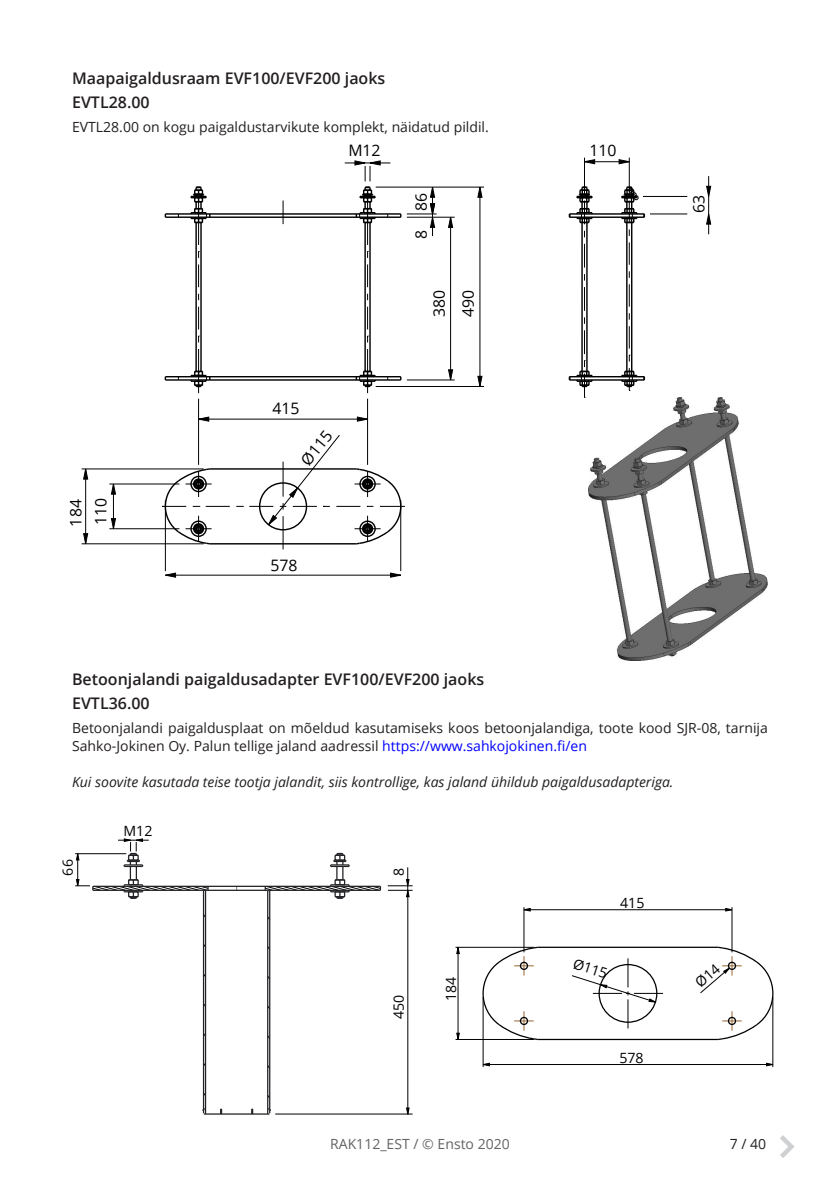
<style>
.page{position:relative;width:840px;height:1191px;background:#fff}
.page>*{position:absolute;margin:0;border:0;box-sizing:border-box;transform-origin:0 0}
.Heading_3_figures{font:600 16px "Open Sans";color:#231f20}
.t1{font:15.8px/25px "Open Sans";color:#000}
.t2{font:14.2px "Open Sans";color:#000}
.Body_text{font:14px/18px "Open Sans";color:#231f20}
.Body_text-2{font:italic 14px "Open Sans";color:#231f20}
.t3{font:14px "Open Sans";color:#636366}
.s1{color:#00f}
</style>
<div class="page">
<svg style="left:780px;top:1135px;width:14px;height:23px"></svg>
<img style="left:588px;top:398px;width:179px;height:262px">
<svg style="left:199px;top:416px;width:10px;height:6px"></svg>
<svg style="left:356px;top:416px;width:11px;height:6px"></svg>
<svg style="left:111px;top:484px;width:5px;height:11px"></svg>
<svg style="left:111px;top:518px;width:5px;height:10px"></svg>
<svg style="left:83px;top:469px;width:5px;height:10px"></svg>
<svg style="left:83px;top:533px;width:5px;height:10px"></svg>
<svg style="left:165px;top:572px;width:11px;height:6px"></svg>
<svg style="left:390px;top:572px;width:11px;height:6px"></svg>
<svg style="left:448px;top:218px;width:5px;height:10px"></svg>
<svg style="left:448px;top:369px;width:5px;height:10px"></svg>
<svg style="left:429px;top:186px;width:6px;height:42px"></svg>
<svg style="left:477px;top:186px;width:5px;height:12px"></svg>
<svg style="left:477px;top:376px;width:5px;height:10px"></svg>
<svg style="left:618px;top:159px;width:10px;height:5px"></svg>
<svg style="left:585px;top:159px;width:10px;height:5px"></svg>
<svg style="left:706px;top:213px;width:5px;height:12px"></svg>
<svg style="left:706px;top:186px;width:5px;height:11px"></svg>
<hr style="left:210px;top:543px;width:146px;height:1px;background:#000">
<hr style="left:282px;top:516px;width:1px;height:33px;background:#000">
<hr style="left:210px;top:468px;width:146px;height:1px;background:#000">
<hr style="left:165px;top:379px;width:235px;height:2px;background:#000">
<hr style="left:195px;top:222px;width:2px;height:149px;background:#000">
<svg style="left:198px;top:264px;width:1px;height:23px"></svg>
<svg style="left:198px;top:307px;width:1px;height:22px"></svg>
<hr style="left:200px;top:222px;width:2px;height:149px;background:#000">
<hr style="left:165px;top:376px;width:235px;height:1px;background:#000">
<svg style="left:282px;top:200px;width:1px;height:24px"></svg>
<hr style="left:165px;top:216px;width:235px;height:2px;background:#000">
<hr style="left:165px;top:213px;width:235px;height:2px;background:#000">
<hr style="left:364px;top:222px;width:1px;height:149px;background:#000">
<svg style="left:367px;top:264px;width:1px;height:23px"></svg>
<svg style="left:367px;top:307px;width:1px;height:22px"></svg>
<hr style="left:369px;top:222px;width:1px;height:149px;background:#000">
<hr style="left:569px;top:379px;width:75px;height:2px;background:#000">
<hr style="left:569px;top:376px;width:75px;height:1px;background:#000">
<hr style="left:581px;top:222px;width:1px;height:149px;background:#000">
<svg style="left:584px;top:244px;width:1px;height:23px"></svg>
<svg style="left:584px;top:287px;width:1px;height:24px"></svg>
<svg style="left:584px;top:330px;width:1px;height:24px"></svg>
<hr style="left:586px;top:222px;width:1px;height:149px;background:#000">
<hr style="left:625px;top:222px;width:2px;height:149px;background:#000">
<svg style="left:628px;top:242px;width:1px;height:23px"></svg>
<svg style="left:628px;top:284px;width:1px;height:23px"></svg>
<svg style="left:628px;top:326px;width:1px;height:22px"></svg>
<svg style="left:628px;top:355px;width:2px;height:6px"></svg>
<hr style="left:630px;top:222px;width:2px;height:149px;background:#000">
<hr style="left:569px;top:216px;width:75px;height:2px;background:#000">
<hr style="left:569px;top:213px;width:75px;height:2px;background:#000">
<svg style="left:162px;top:468px;width:68px;height:77px"></svg>
<svg style="left:190px;top:349px;width:20px;height:44px"></svg>
<svg style="left:355px;top:349px;width:20px;height:44px"></svg>
<svg style="left:190px;top:186px;width:20px;height:59px"></svg>
<svg style="left:620px;top:368px;width:17px;height:23px"></svg>
<svg style="left:576px;top:360px;width:16px;height:38px"></svg>
<svg style="left:576px;top:186px;width:16px;height:39px"></svg>
<svg style="left:620px;top:186px;width:24px;height:50px"></svg>
<hr style="left:85px;top:469px;width:1px;height:75px;background:#000">
<hr style="left:113px;top:484px;width:1px;height:45px;background:#000">
<hr style="left:165px;top:500px;width:1px;height:71px;background:#000">
<hr style="left:198px;top:398px;width:1px;height:67px;background:#000">
<hr style="left:81px;top:543px;width:122px;height:1px;background:#000">
<hr style="left:109px;top:528px;width:70px;height:1px;background:#000">
<svg style="left:236px;top:434px;width:169px;height:111px"></svg>
<hr style="left:109px;top:483px;width:70px;height:1px;background:#000">
<hr style="left:81px;top:468px;width:122px;height:1px;background:#000">
<hr style="left:367px;top:398px;width:1px;height:67px;background:#000">
<hr style="left:400px;top:500px;width:1px;height:71px;background:#000">
<hr style="left:165px;top:575px;width:235px;height:1px;background:#000">
<hr style="left:198px;top:419px;width:169px;height:1px;background:#000">
<hr style="left:375px;top:386px;width:108px;height:1px;background:#000">
<hr style="left:406px;top:379px;width:48px;height:1px;background:#000">
<hr style="left:406px;top:217px;width:48px;height:1px;background:#000">
<hr style="left:406px;top:214px;width:30px;height:1px;background:#000">
<svg style="left:354px;top:160px;width:26px;height:85px"></svg>
<hr style="left:375px;top:187px;width:108px;height:1px;background:#000">
<hr style="left:432px;top:187px;width:1px;height:49px;background:#000">
<hr style="left:450px;top:217px;width:1px;height:163px;background:#000">
<hr style="left:479px;top:187px;width:1px;height:199px;background:#000">
<hr style="left:344px;top:163px;width:46px;height:1px;background:#000">
<hr style="left:584px;top:158px;width:1px;height:36px;background:#000">
<hr style="left:628px;top:158px;width:1px;height:36px;background:#000">
<hr style="left:649px;top:214px;width:38px;height:1px;background:#000">
<hr style="left:642px;top:196px;width:45px;height:1px;background:#000">
<hr style="left:708px;top:176px;width:1px;height:58px;background:#000">
<hr style="left:584px;top:161px;width:45px;height:1px;background:#000">
<svg style="left:724px;top:908px;width:7px;height:4px"></svg>
<svg style="left:524px;top:907px;width:7px;height:5px"></svg>
<svg style="left:456px;top:1032px;width:4px;height:7px"></svg>
<svg style="left:455px;top:946px;width:5px;height:8px"></svg>
<svg style="left:766px;top:1062px;width:6px;height:4px"></svg>
<svg style="left:483px;top:1062px;width:7px;height:4px"></svg>
<hr style="left:537px;top:1038px;width:180px;height:2px;background:#000">
<hr style="left:537px;top:946px;width:180px;height:2px;background:#000">
<hr style="left:203px;top:890px;width:1px;height:219px;background:#222226">
<hr style="left:204px;top:1113px;width:65px;height:1px;background:#222226">
<hr style="left:205px;top:890px;width:1px;height:219px;background:#222226">
<svg style="left:202px;top:1108px;width:4px;height:6px"></svg>
<hr style="left:267px;top:890px;width:1px;height:219px;background:#222226">
<svg style="left:267px;top:1108px;width:4px;height:6px"></svg>
<hr style="left:269px;top:890px;width:1px;height:219px;background:#222226">
<hr style="left:93px;top:889px;width:287px;height:2px;background:#222226">
<hr style="left:93px;top:885px;width:287px;height:2px;background:#222226">
<svg style="left:481px;top:946px;width:58px;height:95px"></svg>
<div style="left:519px;top:1016px;width:9px;height:9px;border:1px solid #000;border-radius:50%"></div>
<div style="left:519px;top:961px;width:9px;height:9px;border:1px solid #000;border-radius:50%"></div>
<svg style="left:264px;top:853px;width:117px;height:46px"></svg>
<hr style="left:457px;top:947px;width:1px;height:92px;background:#000">
<hr style="left:482px;top:997px;width:1px;height:70px;background:#000">
<hr style="left:523px;top:907px;width:1px;height:45px;background:#000">
<hr style="left:483px;top:1064px;width:289px;height:1px;background:#000">
<hr style="left:455px;top:1039px;width:78px;height:1px;background:#000">
<svg style="left:572px;top:958px;width:90px;height:70px"></svg>
<hr style="left:455px;top:947px;width:78px;height:1px;background:#000">
<hr style="left:523px;top:909px;width:208px;height:1px;background:#000">
<hr style="left:731px;top:907px;width:1px;height:45px;background:#000">
<hr style="left:772px;top:997px;width:1px;height:70px;background:#000">
<hr style="left:275px;top:1113px;width:137px;height:1px;background:#000">
<svg style="left:405px;top:1107px;width:5px;height:8px"></svg>
<svg style="left:387px;top:867px;width:25px;height:30px"></svg>
<hr style="left:407px;top:890px;width:1px;height:224px;background:#000">
<svg style="left:75px;top:838px;width:133px;height:61px"></svg>
<hr style="left:118px;top:840px;width:31px;height:1px;background:#000">
<svg style="left:694px;top:946px;width:79px;height:95px"></svg>
<p class="Heading_3_figures" style="left:72px;top:67px;width:314px">Maapaigaldusraam EVF100/EVF200 jaoks</p>
<p class="Heading_3_figures" style="left:72px;top:92px;width:79px">EVTL28.00</p>
<p class="Body_text" style="left:72px;top:118px;width:418px">EVTL28.00 on kogu paigaldustarvikute komplekt, näidatud pildil.</p>
<p class="t1" style="left:63px;top:526px;width:30px;rotate:-90deg">184<br>110</p>
<p class="t1" style="left:348px;top:137px;width:34px">M12</p>
<p class="t1" style="left:589px;top:137px;width:29px">110</p>
<p class="t1" style="left:408px;top:239px;width:47px;rotate:-90deg">8 86</p>
<p class="t1" style="left:423px;top:317px;width:29px;line-height:29.2px;rotate:-90deg">380<br>490</p>
<p class="t1" style="left:272px;top:395px;width:29px">415</p>
<p class="t1" style="left:294px;top:455px;width:41px;rotate:-51deg">Ø115</p>
<p class="t1" style="left:270px;top:552px;width:29px">578</p>
<p class="t1" style="left:685px;top:213px;width:20px;rotate:-90deg">63</p>
<p class="Heading_3_figures" style="left:72px;top:668px;width:413px">Betoonjalandi paigaldusadapter EVF100/EVF200 jaoks</p>
<p class="Heading_3_figures" style="left:72px;top:692px;width:79px">EVTL36.00</p>
<p class="Body_text" style="left:72px;top:718px;width:697px">Betoonjalandi paigaldusplaat on mõeldud kasutamiseks koos betoonjalandiga, toote kood SJR-08, tarnija<br>Sahko-Jokinen Oy. Palun tellige jaland aadressil <span class="s1">https://www.sahkojokinen.fi/en</span></p>
<p class="Body_text-2" style="left:72px;top:772px;width:602px">Kui soovite kasutada teise tootja jalandit, siis kontrollige, kas jaland ühildub paigaldusadapteriga.</p>
<p class="t2" style="left:58px;top:875px;width:18px;rotate:-90deg">66</p>
<p class="t2" style="left:123px;top:820px;width:30px">M12</p>
<p class="t2" style="left:389px;top:876px;width:10px;rotate:-90deg">8</p>
<p class="t2" style="left:389px;top:1019px;width:26px;rotate:-90deg">450</p>
<p class="t2" style="left:441px;top:1001px;width:26px;rotate:-90deg">184</p>
<p class="t2" style="left:619px;top:893px;width:26px">415</p>
<p class="t2" style="left:576px;top:954px;width:37px;rotate:18deg">Ø115</p>
<p class="t2" style="left:619px;top:1047px;width:26px">578</p>
<p class="t3" style="left:330px;top:1134px;width:181px">RAK112_EST / © Ensto 2020</p>
<p class="Body_text" style="left:729px;top:1135px;width:38px">7 / 40</p>
</div>
